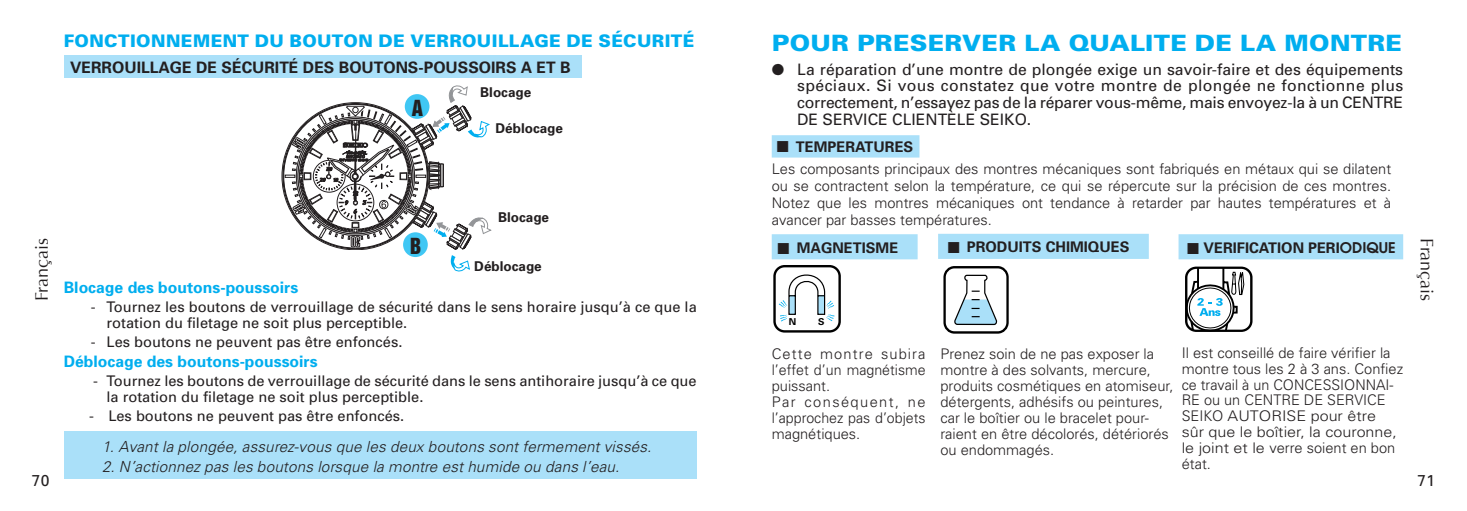
<style>
.page{position:relative;width:1467px;height:511px;background:#fff}
.page>*{position:absolute;margin:0;border:0;box-sizing:border-box;transform-origin:0 0}
.t1{font:900 22.5px "Univers";letter-spacing:.01em;color:#00aeef;scale:1.09 1}
.t2{font:20.25px "Helvetica Inserat";color:#231f20}
.t3{font:18px "Optima";color:#231f20}
.t4{font:900 17.32px "Univers";letter-spacing:.025em;color:#00aeef}
.t5{font:15.75px/16.9px "Univers";letter-spacing:-.015em;color:#231f20;text-align:justify}
.t6{font:700 15.75px "Univers";color:#00aeef}
.t7{font:700 15.75px "Univers";color:#231f20}
.t8{font:italic 300 15.3px "Univers";letter-spacing:.01em;color:#231f20}
.t9{font:300 14.62px/16px "Univers";color:#231f20}
.t10{font:14.62px/15.8px "Univers";color:#231f20}
.t11{font:700 14.62px "Univers";color:#231f20}
.t12{font:700 13.5px "Univers";color:#231f20}
.t13{font:700 9.45px "Univers";color:#000}
.s1{font-weight:700}
.s2{font-family:"Avant Garde";font-weight:600}
</style>
<div class="page">
<div style="left:772px;top:135px;width:147px;height:22px;background:#aae0f9;border:2px solid #aae0f9"></div>
<div style="left:938px;top:233px;width:211px;height:26px;background:#aae0f9;border:2px solid #aae0f9"></div>
<div style="left:1179px;top:234px;width:224px;height:25px;background:#aae0f9;border:2px solid #aae0f9"></div>
<div style="left:1185px;top:266px;width:68px;height:65px;border:2px solid #000;border-radius:10px"></div>
<svg style="left:1185px;top:266px;width:60px;height:66px"></svg>
<div style="left:772px;top:234px;width:146px;height:25px;background:#aae0f9;border:2px solid #aae0f9"></div>
<div style="left:773px;top:265px;width:68px;height:67px;border:2px solid #000;border-radius:10px"></div>
<svg style="left:779px;top:269px;width:55px;height:52px"></svg>
<div style="left:943px;top:266px;width:66px;height:67px;border:2px solid #000;border-radius:10px"></div>
<svg style="left:954px;top:274px;width:44px;height:51px"></svg>
<div style="left:64px;top:55px;width:517px;height:23px;background:#aae0f9"></div>
<div style="left:64px;top:431px;width:632px;height:47px;background:#aae0f9"></div>
<svg style="left:283px;top:85px;width:208px;height:186px"></svg>
<div style="left:403px;top:232px;width:25px;height:25px;background:#40c7f4;border-radius:50%"></div>
<div style="left:405px;top:94px;width:24px;height:25px;background:#40c7f4;border-radius:50%"></div>
<p class="t4" style="left:64px;top:30px;width:632px">FONCTIONNEMENT DU BOUTON DE VERROUILLAGE DE SÉCURITÉ</p>
<p class="t7" style="left:70px;top:57px;width:502px">VERROUILLAGE DE SÉCURITÉ DES BOUTONS-POUSSOIRS A et B</p>
<h2 class="t2" style="left:412px;top:96px;width:13px">A</h2>
<p class="t12" style="left:480px;top:84px;width:53px">Blocage</p>
<p class="t12" style="left:496px;top:120px;width:69px">Déblocage</p>
<h1 class="t1" style="left:772px;top:29px;width:580px">POUR PRESERVER LA QUALITE DE LA MONTRE</h1>
<p class="t5" style="left:797px;top:60px;width:608px;text-indent:-25px">● La réparation d’une montre de plongée exige un savoir-faire et des équipements spéciaux. Si vous constatez que votre montre de plongée ne fonctionne plus correctement, n’essayez pas de la réparer vous-même, mais envoyez-la à un CENTRE DE SERVICE CLIENTÈLE SEIKO.</p>
<p class="t9" style="left:772px;top:134px;width:621px;line-height:22.7px;text-indent:5px">■ <span class="s1">TEMPERATURES<br></span>Les composants principaux des montres mécaniques sont fabriqués en métaux qui se dilatent</p>
<p class="t9" style="left:772px;top:177px;width:621px;line-height:16.9px;text-align:justify">ou se contractent selon la température, ce qui se répercute sur la précision de ces montres.<br>Notez que les montres mécaniques ont tendance à retarder par hautes températures et à avancer par basses températures.</p>
<p class="t11" style="left:778px;top:238px;width:122px">■ MAGNETISME</p>
<p class="t11" style="left:948px;top:237px;width:183px">■ PRODUITS CHIMIQUES</p>
<p class="t11" style="left:1187px;top:238px;width:210px">■ VERIFICATION PERI<span class="s2">ODIQUE</span></p>
<p class="t12" style="left:498px;top:208px;width:53px">Blocage</p>
<p class="t12" style="left:474px;top:257px;width:69px">Déblocage</p>
<h2 class="t2" style="left:410px;top:234px;width:13px">B</h2>
<p class="t3" style="left:31px;top:301px;width:65px;rotate:-90deg">Français</p>
<p class="t3" style="left:1437px;top:238px;width:65px;rotate:90deg">Français</p>
<p class="t6" style="left:64px;top:277px;width:236px">Blocage des boutons-poussoirs</p>
<p class="t10" style="left:107px;top:299px;width:592px;text-indent:-16px">- Tournez les boutons de verrouillage de sécurité dans le sens horaire jusqu’à ce que la rotation du filetage ne soit plus perceptible.</p>
<p class="t10" style="left:91px;top:333px;width:313px">- Les boutons ne peuvent pas être enfoncés.</p>
<p class="t6" style="left:64px;top:351px;width:255px">Déblocage des boutons-poussoirs</p>
<p class="t10" style="left:106px;top:372px;width:592px;text-indent:-13px">- Tournez les boutons de verrouillage de sécurité dans le sens antihoraire jusqu’à ce que la rotation du filetage ne soit plus perceptible.</p>
<p class="t10" style="left:89px;top:407px;width:316px">- Les boutons ne peuvent pas être enfoncés.</p>
<p class="t8" style="left:102px;top:436px;width:551px">1. Avant la plongée, assurez-vous que les deux boutons sont fermement vissés.</p>
<p class="t8" style="left:102px;top:457px;width:519px">2. N’actionnez pas les boutons lorsque la montre est humide ou dans l’eau.</p>
<p class="t13" style="left:789px;top:315px;width:9px">N</p>
<p class="t13" style="left:818px;top:315px;width:8px">S</p>
<p class="t9" style="left:1182px;top:343px;width:223px">Il est conseillé de faire vérifier la montre tous les 2 à 3 ans. Confiez ce travail à un CONCESSIONNAI-<br>RE ou un CENTRE DE SERVICE<br>SEIKO AUTORISE pour être<br>sûr que le boîtier, la couronne, le joint et le verre soient en bon état.</p>
<p class="t9" style="left:772px;top:345px;width:155px">Cette montre subira l’effet d’un magnétisme puissant.<br>Par conséquent, ne l’approchez pas d’objets magnétiques.</p>
<p class="t9" style="left:940px;top:345px;width:234px">Prenez soin de ne pas exposer la montre à des solvants, mercure, produits cosmétiques en atomiseur, détergents, adhésifs ou peintures, car le boîtier ou le bracelet pour&shy;raient en être décolorés, détériorés ou endommagés.</p>
<p class="t5" style="left:32px;top:471px;width:19px">70</p>
<p class="t5" style="left:1418px;top:471px;width:19px">71</p>
</div>
